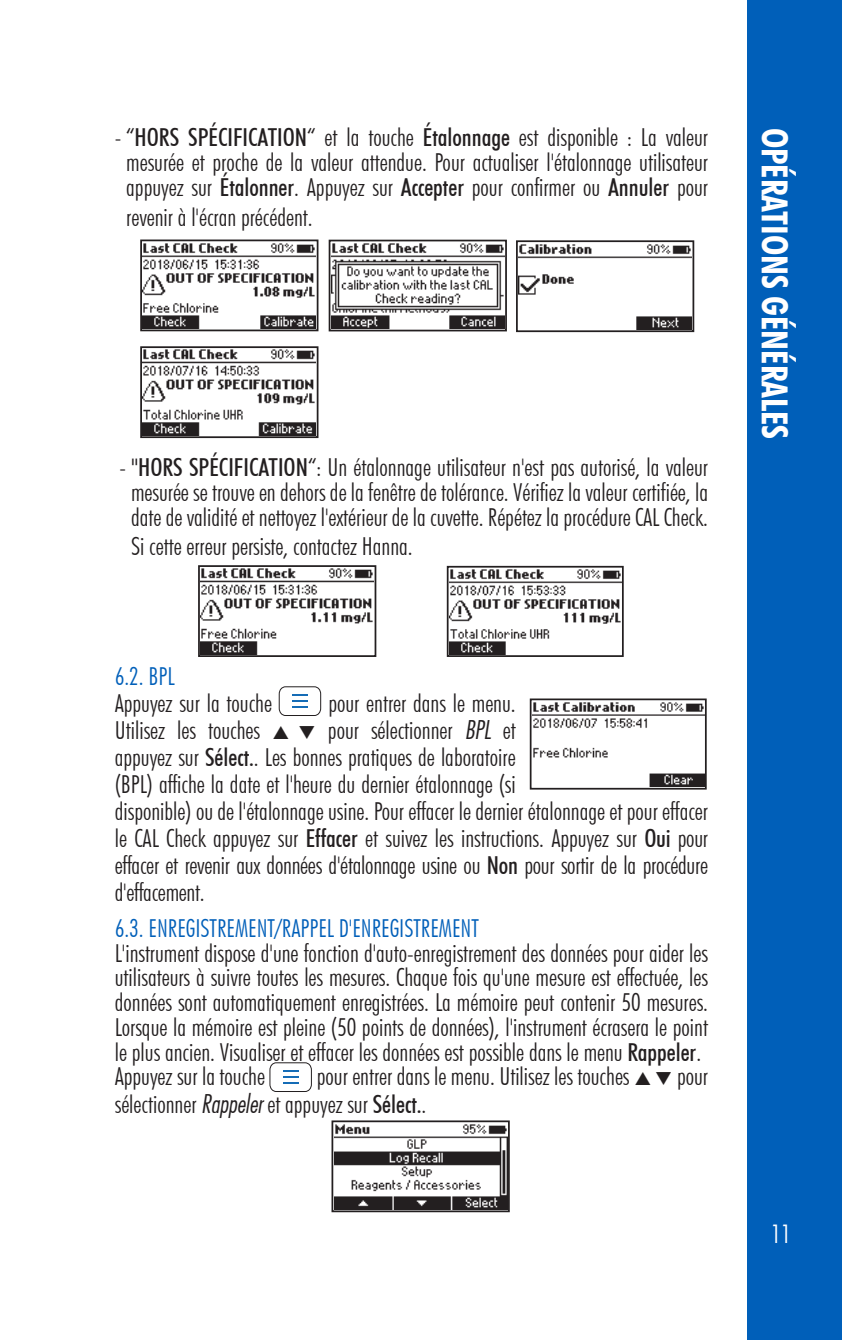
<style>
.page{position:relative;width:842px;height:1340px;background:#fff}
.page>*{position:absolute;margin:0;border:0;box-sizing:border-box;transform-origin:0 0}
.t1{font:700 condensed 36px "Futura BT";color:#fff}
.t2{font:300 condensed 25.65px "Futura BT";color:#fff}
.Titles_left{font:300 condensed 24.75px/24.8px "Futura BT";color:#231f20;text-align:center}
.Titles_left-2{font:300 condensed 24.75px "Futura BT";color:#005fb9}
.s1{font-weight:500}
.s2{font-family:"Futura Lt Cn BT Italic";font-weight:400;font-stretch:normal}
</style>
<div class="page">
<div style="left:747px;top:0;width:95px;height:1339px;background:#005fb9"></div>
<svg style="left:279px;top:686px;width:42px;height:29px"></svg>
<svg style="left:270px;top:1062px;width:42px;height:29px"></svg>
<div style="left:329px;top:240px;width:178px;height:91px;border:2px solid #231f20"></div>
<img style="left:331px;top:242px;width:173px;height:87px">
<div style="left:516px;top:240px;width:178px;height:92px;border:2px solid #231f20"></div>
<img style="left:519px;top:244px;width:172px;height:85px">
<div style="left:140px;top:239px;width:178px;height:92px;border:2px solid #231f20"></div>
<img style="left:143px;top:242px;width:173px;height:86px">
<div style="left:140px;top:346px;width:178px;height:92px;border:2px solid #231f20"></div>
<img style="left:143px;top:349px;width:173px;height:86px">
<div style="left:198px;top:565px;width:178px;height:91px;border:2px solid #231f20"></div>
<img style="left:201px;top:568px;width:173px;height:86px">
<div style="left:447px;top:566px;width:177px;height:90px;border:2px solid #231f20"></div>
<img style="left:449px;top:568px;width:172px;height:86px">
<div style="left:530px;top:698px;width:177px;height:91px;border:2px solid #231f20"></div>
<img style="left:532px;top:701px;width:172px;height:86px">
<div style="left:331px;top:1120px;width:179px;height:92px;border:2px solid #231f20"></div>
<img style="left:334px;top:1124px;width:173px;height:85px">
<p class="Titles_left" style="left:115px;top:125px;width:595px">- “<span class="s1">HORS SPÉCIFICATION</span>“ et la touche <span class="s1">Étalonnage</span> est disponible : La valeur mesurée et proche de la valeur attendue. Pour actualiser l'étalonnage utilisateur appuyez sur <span class="s1">Étalonner</span>. Appuyez sur <span class="s1">Accepter</span> pour confirmer ou <span class="s1">Annuler</span> pour</p>
<p class="Titles_left" style="left:126px;top:204px;width:188px">revenir à l'écran précédent.</p>
<p class="Titles_left" style="left:120px;top:455px;width:590px">- <span class="s1">"HORS SPÉCIFICATION</span>“: Un étalonnage utilisateur n'est pas autorisé, la valeur mesurée se trouve en dehors de la fenêtre de tolérance. Vérifiez la valeur certifiée, la date de validité et nettoyez l'extérieur de la cuvette. Répétez la procédure CAL Check.</p>
<p class="Titles_left" style="left:131px;top:533px;width:283px">Si cette erreur persiste, contactez Hanna.</p>
<p class="Titles_left-2" style="left:115px;top:660px;width:61px">6.2. BPL</p>
<p class="Titles_left" style="left:115px;top:690px;width:159px">Appuyez sur la touche</p>
<p class="Titles_left" style="left:328px;top:690px;width:189px">pour entrer dans le menu.</p>
<p class="Titles_left" style="left:115px;top:717px;width:147px">Utilisez les touches</p>
<p class="Titles_left" style="left:115px;top:716px;width:595px;line-height:27px;text-align:left;text-indent:183px">❑ pour sélectionner <span class="s2">BPL</span> et<br>appuyez sur <span class="s1">Sélect.</span>. Les bonnes pratiques de laboratoire<br>(BPL) affiche la date et l'heure du dernier étalonnage (si<br>disponible) ou de l'étalonnage usine. Pour effacer le dernier étalonnage et pour effacer le CAL Check appuyez sur <span class="s1">Effacer</span> et suivez les instructions. Appuyez sur <span class="s1">Oui</span> pour effacer et revenir aux données d'étalonnage usine ou <span class="s1">Non</span> pour sortir de la procédure d'effacement.</p>
<p class="Titles_left-2" style="left:115px;top:913px;width:366px">6.3. ENREGISTREMENT/RAPPEL D'ENREGISTREMENT</p>
<p class="Titles_left" style="left:115px;top:940px;width:595px;text-align:justify">L'instrument dispose d'une fonction d'auto-enregistrement des données pour aider les utilisateurs à suivre toutes les mesures. Chaque fois qu'une mesure est effectuée, les données sont automatiquement enregistrées. La mémoire peut contenir 50 mesures.<br>Lorsque la mémoire est pleine (50 points de données), l'instrument écrasera le point le plus ancien. Visualiser et effacer les données est possible dans le menu <span class="s1">Rappeler</span>.</p>
<p class="Titles_left" style="left:115px;top:1063px;width:152px">Appuyez sur la touche</p>
<p class="Titles_left" style="left:115px;top:1062px;width:595px;line-height:28.1px;text-align:left;text-indent:202px">pour entrer dans le menu. Utilisez les touches ❑ pour sélectionner <span class="s2">Rappeler</span> et appuyez sur <span class="s1">Sélect.</span>.</p>
<p class="t1" style="left:796px;top:128px;width:313px;rotate:90deg">OPÉRATIONS GÉNÉRALES</p>
<p class="t2" style="left:771px;top:1217px;width:21px">11</p>
</div>
